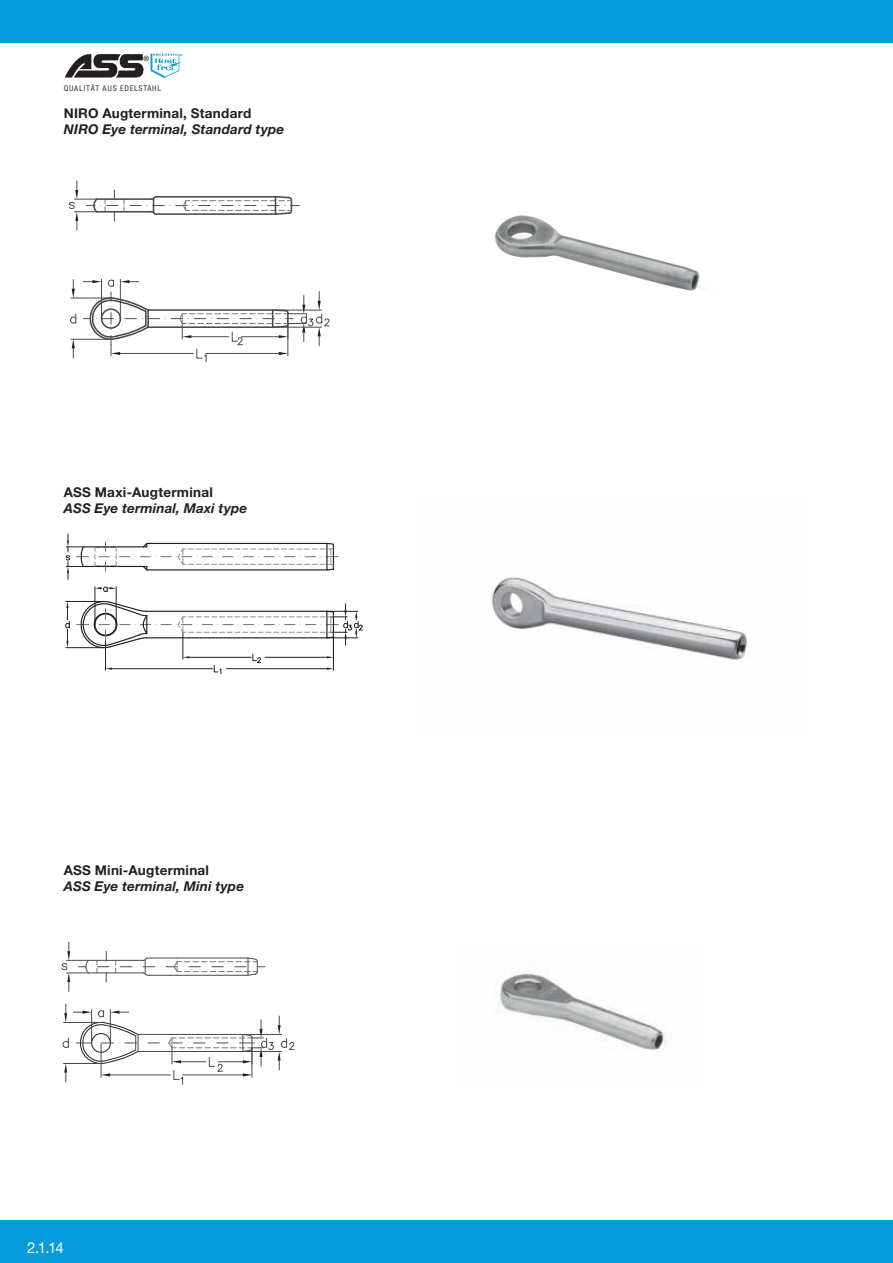
<style>
.page{position:relative;width:893px;height:1263px;background:#fff}
.page>*{position:absolute;margin:0;border:0;box-sizing:border-box;transform-origin:0 0}
.t1{font:15px "Helvetica Neue";color:#fff}
.t2{font:italic 700 13.5px "Helvetica Neue";letter-spacing:.01em;color:#231f20}
.t3{font:700 13.5px "Helvetica Neue";letter-spacing:.02em;color:#231f20}
.t4{font:condensed 7.5px "Helvetica";letter-spacing:.09em;color:#231f20}
.t5{font:500 7.2px "Helvetica Neue";color:#231f20}
</style>
<div class="page">
<img style="left:65px;top:53px;width:78px;height:25px">
<img style="left:150px;top:53px;width:33px;height:25px">
<div style="left:0;top:0;width:893px;height:43px;background:#069bda"></div>
<div style="left:0;top:1220px;width:893px;height:43px;background:#069bda"></div>
<img style="left:491px;top:577px;width:257px;height:83px">
<img style="left:497px;top:973px;width:170px;height:78px">
<img style="left:494px;top:215px;width:207px;height:76px">
<svg style="left:69px;top:180px;width:261px;height:182px"></svg>
<svg style="left:61px;top:941px;width:234px;height:144px"></svg>
<svg style="left:62px;top:942px;width:203px;height:49px"></svg>
<hr style="left:95px;top:587px;width:1px;height:37px;background:#231f20">
<hr style="left:116px;top:587px;width:1px;height:37px;background:#231f20">
<svg style="left:95px;top:586px;width:21px;height:7px"></svg>
<svg style="left:77px;top:599px;width:286px;height:75px"></svg>
<hr style="left:66px;top:601px;width:38px;height:1px;background:#231f20">
<hr style="left:66px;top:647px;width:38px;height:1px;background:#231f20">
<svg style="left:65px;top:601px;width:5px;height:47px"></svg>
<svg style="left:65px;top:534px;width:273px;height:45px"></svg>
<p class="t5" style="left:144px;top:55px;width:7px">®</p>
<p class="t4" style="left:64px;top:85px;width:99px">QUALITÄT AUS EDELSTAHL</p>
<p class="t3" style="left:64px;top:109px;width:189px">NIRO Augterminal, Standard</p>
<p class="t2" style="left:64px;top:125px;width:222px">NIRO Eye terminal, Standard type</p>
<p class="t3" style="left:64px;top:487px;width:151px">ASS Maxi-Augterminal</p>
<p class="t2" style="left:64px;top:503px;width:185px">ASS Eye terminal, Maxi type</p>
<p class="t3" style="left:64px;top:865px;width:147px">ASS Mini-Augterminal</p>
<p class="t2" style="left:64px;top:882px;width:182px">ASS Eye terminal, Mini type</p>
<p class="t1" style="left:27px;top:1242px;width:38px">2.1.14</p>
</div>
